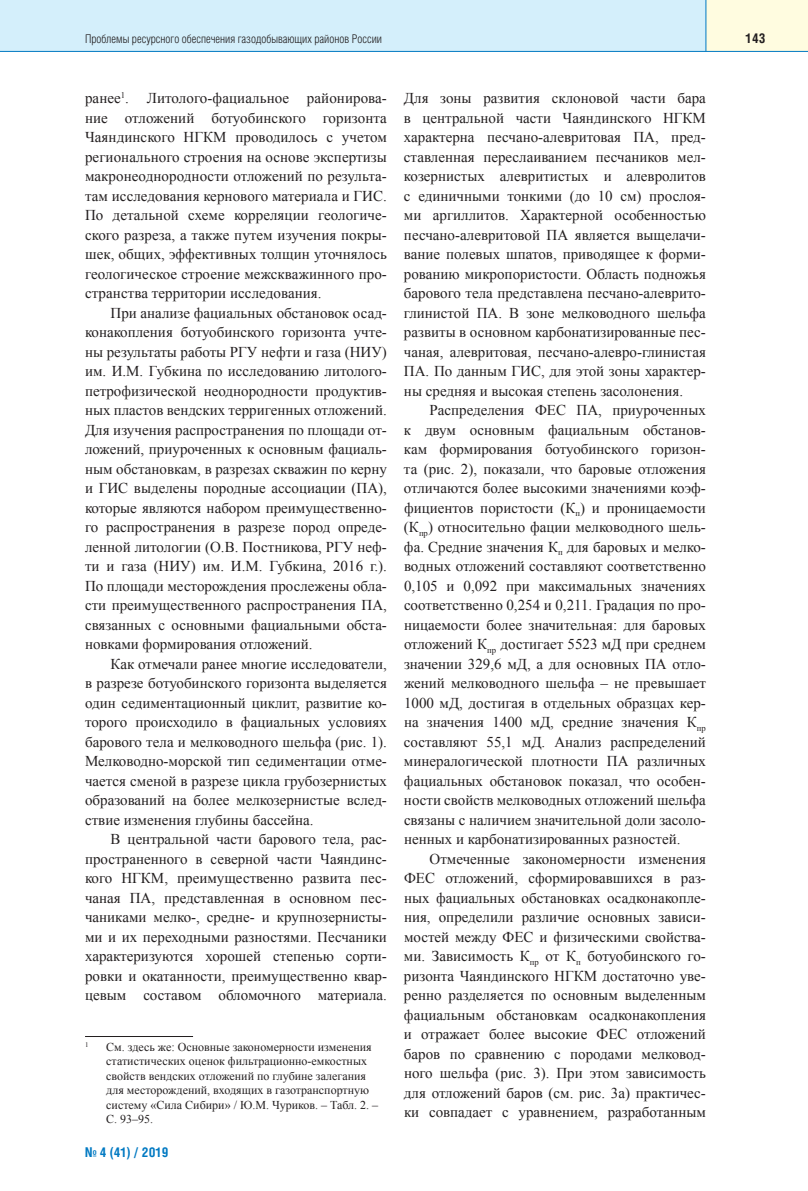
<style>
.page{position:relative;width:808px;height:1191px;background:#fff}
.page>*{position:absolute;margin:0;border:0;box-sizing:border-box;transform-origin:0 0}
.t1{font:15px/19.5px "Times New Roman";color:#231f20;text-align:justify}
.t2{font:700 13.5px "Helios Cond";color:#0079c2}
.t3{font:700 13.5px "Helios Cond";color:#231f20}
.t4{font:12px/14.4px "Times New Roman";color:#231f20}
.t5{font:300 12px "Helios Cond";color:#231f20}
.t6{font:6.9px "Times New Roman";color:#231f20}
</style>
<div class="page">
<div style="left:0;top:0;width:706px;height:51px;background:#d4effb"></div>
<div style="left:706px;top:0;width:102px;height:51px;background:#fffce0"></div>
<hr style="left:0;top:51px;width:808px;height:1px;background:#0079c2">
<hr style="left:705px;top:0;width:1px;height:51px;background:#0079c2">
<hr style="left:85px;top:1036px;width:108px;height:1px;background:#231f20">
<p class="t5" style="left:85px;top:34px;width:298px">Проблемы ресурсного обеспечения газодобывающих районов России</p>
<p class="t3" style="left:746px;top:33px;width:21px">143</p>
<p class="t1" style="left:85px;top:88px;width:303px">ранее<sup>1</sup>. Литолого-фациальное районирова&shy;ние отложений ботуобинского горизонта Чаяндинского НГКМ проводилось с учетом регионального строения на основе экспертизы макронеоднородности отложений по результа&shy;там исследования кернового материала и ГИС.<br>По детальной схеме корреляции геологиче&shy;ского разреза, а также путем изучения покры&shy;шек, общих, эффективных толщин уточнялось геологическое строение межскважинного про&shy;странства территории исследования.</p>
<p class="t1" style="left:85px;top:303px;width:303px;text-indent:26px">При анализе фациальных обстановок осад&shy;конакопления ботуобинского горизонта учте&shy;ны результаты работы РГУ нефти и газа (НИУ) им. И.М. Губкина по исследованию литолого&shy;петрофизической неоднородности продуктив&shy;ных пластов вендских терригенных отложений.<br>Для изучения распространения по площади от&shy;ложений, приуроченных к основным фациаль&shy;ным обстановкам, в разрезах скважин по керну и ГИС выделены породные ассоциации (ПА), которые являются набором преимущественно&shy;го распространения в разрезе пород опреде&shy;ленной литологии (О.В. Постникова, РГУ неф&shy;ти и газа (НИУ) им. И.М. Губкина, 2016 г.).<br>По площади месторождения прослежены обла&shy;сти преимущественного распространения ПА, связанных с основными фациальными обста&shy;новками формирования отложений.</p>
<p class="t1" style="left:85px;top:654px;width:303px;text-indent:26px">Как отмечали ранее многие исследователи, в разрезе ботуобинского горизонта выделяется один седиментационный циклит, развитие ко&shy;торого происходило в фациальных условиях барового тела и мелководного шельфа (рис. 1).<br>Мелководно-морской тип седиментации отме&shy;чается сменой в разрезе цикла грубозернистых образований на более мелкозернистые вслед&shy;ствие изменения глубины бассейна.</p>
<p class="t1" style="left:85px;top:829px;width:303px;text-indent:26px">В центральной части барового тела, рас&shy;пространенного в северной части Чаяндинс&shy;кого НГКМ, преимущественно развита пес&shy;чаная ПА, представленная в основном пес&shy;чаниками мелко-, средне- и крупнозернисты&shy;ми и их переходными разностями. Песчаники характеризуются хорошей степенью сорти&shy;ровки и окатанности, преимущественно квар&shy;цевым составом обломочного материала.</p>
<p class="t6" style="left:85px;top:1040px;width:5px">1</p>
<p class="t4" style="left:106px;top:1039px;width:273px">См. здесь же: Основные закономерности изменения статистических оценок фильтрационно-емкостных свойств вендских отложений по глубине залегания для месторождений, входящих в газотранспортную систему «Сила Сибири» / Ю.М. Чуриков. – Табл. 2. – С. 93–95.</p>
<p class="t2" style="left:85px;top:1147px;width:85px">№ 4 (41) / 2019</p>
<p class="t1" style="left:404px;top:88px;width:303px">Для зоны развития склоновой части бара в центральной части Чаяндинского НГКМ характерна песчано-алевритовая ПА, пред&shy;ставленная переслаиванием песчаников мел&shy;козернистых алевритистых и алевролитов с единичными тонкими (до 10 см) прослоя&shy;ми аргиллитов. Характерной особенностью песчано-алевритовой ПА является выщелачи&shy;вание полевых шпатов, приводящее к форми&shy;рованию микропористости. Область подножья барового тела представлена песчано-алеврито&shy;глинистой ПА. В зоне мелководного шельфа развиты в основном карбонатизированные пес&shy;чаная, алевритовая, песчано-алевро-глинистая ПА. По данным ГИС, для этой зоны характер&shy;ны средняя и высокая степень засолонения.</p>
<p class="t1" style="left:404px;top:400px;width:303px;text-indent:26px">Распределения ФЕС ПА, приуроченных к двум основным фациальным обстанов&shy;кам формирования ботуобинского горизон&shy;та (рис. 2), показали, что баровые отложения отличаются более высокими значениями коэф&shy;фициентов пористости (К<sub>п</sub>) и проницаемости (К<sub>пр</sub>) относительно фации мелководного шель&shy;фа. Средние значения К<sub>п</sub> для баровых и мелко&shy;водных отложений составляют соответственно 0,105 и 0,092 при максимальных значениях соответственно 0,254 и 0,211. Градация по про&shy;ницаемости более значительная: для баровых отложений К<sub>пр</sub> достигает 5523 мД при среднем значении 329,6 мД, а для основных ПА отло&shy;жений мелководного шельфа – не превышает 1000 мД, достигая в отдельных образцах кер&shy;на значения 1400 мД, средние значения К<sub>пр </sub>составляют 55,1 мД. Анализ распределений минералогической плотности ПА различных фациальных обстановок показал, что особен&shy;ности свойств мелководных отложений шельфа связаны с наличием значительной доли засоло&shy;ненных и карбонатизированных разностей.</p>
<p class="t1" style="left:404px;top:849px;width:303px;text-indent:26px">Отмеченные закономерности изменения ФЕС отложений, сформировавшихся в раз&shy;ных фациальных обстановках осадконакопле&shy;ния, определили различие основных зависи&shy;мостей между ФЕС и физическими свойства&shy;ми. Зависимость К<sub>пр</sub> от К<sub>п</sub> ботуобинского го&shy;ризонта Чаяндинского НГКМ достаточно уве&shy;ренно разделяется по основным выделенным фациальным обстановкам осадконакопления и отражает более высокие ФЕС отложений баров по сравнению с породами мелковод&shy;ного шельфа (рис. 3). При этом зависимость для отложений баров (см. рис. 3а) практичес&shy;ки совпадает с уравнением, разработанным</p>
</div>
